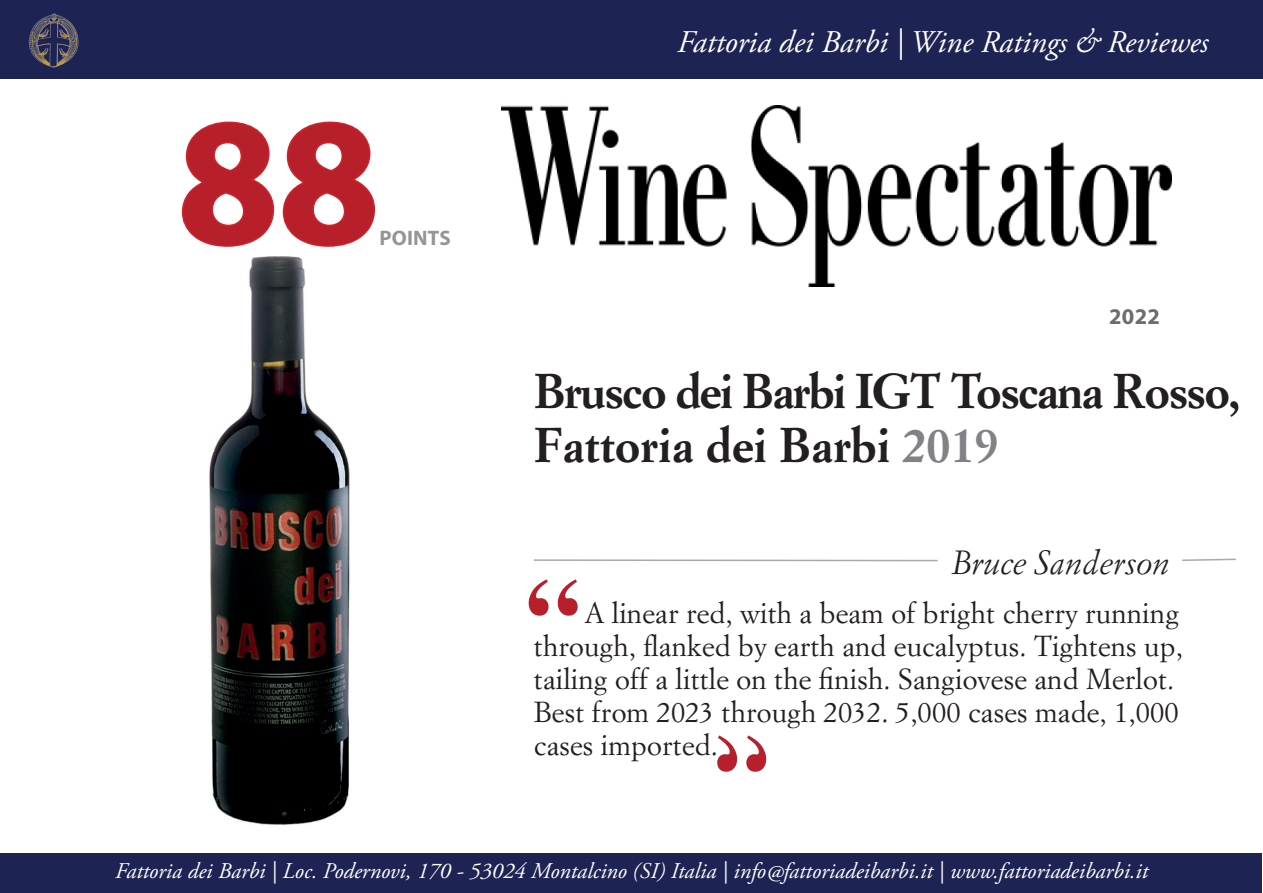
<style>
.page{position:relative;width:1263px;height:893px;background:#fff}
.page>*{position:absolute;margin:0;border:0;box-sizing:border-box;transform-origin:0 0}
.t1{font:700 181.8px "Myriad Pro";color:#b7202a}
.t2{font:700 108px "Times";color:#b7202a}
.t3{font:700 48px/54px "Simoncini Garamond Std";letter-spacing:-.035em;color:#231f20}
.t4{font:italic 33px "Simoncini Garamond Std";color:#231f20}
.t5{font:italic 31.5px "Adobe Garamond Pro";color:#fff}
.t6{font:28.5px/33px "Simoncini Garamond Std";letter-spacing:.005em;color:#231f20}
.t7{font:italic 22.5px "Adobe Garamond Pro";color:#fff}
.t8{font:700 22.5px "Myriad Pro";color:#6c6d70}
.t9{font:700 21px "Myriad Pro";letter-spacing:.01em;color:#939598}
.s1{color:#808285}
</style>
<div class="page">
<div style="left:0;top:0;width:1263px;height:79px;background:#1d2353"></div>
<img style="left:28px;top:13px;width:51px;height:55px">
<svg style="left:181px;top:121px;width:195px;height:126px"></svg>
<img style="left:502px;top:105px;width:669px;height:181px">
<div style="left:0;top:853px;width:1262px;height:39px;background:#1d2353"></div>
<svg style="left:534px;top:559px;width:404px;height:3px"></svg>
<svg style="left:1182px;top:558px;width:54px;height:3px"></svg>
<img style="left:209px;top:256px;width:141px;height:569px">
<h1 class="t1" style="left:178px;top:63px;width:203px">88</h1>
<p class="t9" style="left:379px;top:225px;width:73px">POINTS</p>
<p class="t5" style="left:677px;top:23px;width:533px">Fattoria dei Barbi | Wine Ratings &amp; Reviewes</p>
<p class="t8" style="left:1109px;top:301px;width:52px">2022</p>
<h3 class="t3" style="left:534px;top:365px;width:708px">Brusco dei Barbi IGT Toscana Rosso,<br>Fattoria dei Barbi <span class="s1">2019</span></h3>
<p class="t4" style="left:952px;top:543px;width:219px">Bruce Sanderson</p>
<h2 class="t2" style="left:525px;top:514px;width:55px">“</h2>
<p class="t6" style="left:534px;top:596px;width:650px;text-indent:51px">A linear red, with a beam of bright cherry running through, flanked by earth and eucalyptus. Tightens up, tailing off a little on the finish. Sangiovese and Merlot.<br>Best from 2023 through 2032. 5,000 cases made, 1,000 cases imported.</p>
<p class="t7" style="left:115px;top:857px;width:1034px">Fattoria dei Barbi | Loc. Podernovi, 170 - 53024 Montalcino (SI) Italia | info@fattoriadeibarbi.it | www.fattoriadeibarbi.it</p>
</div>
